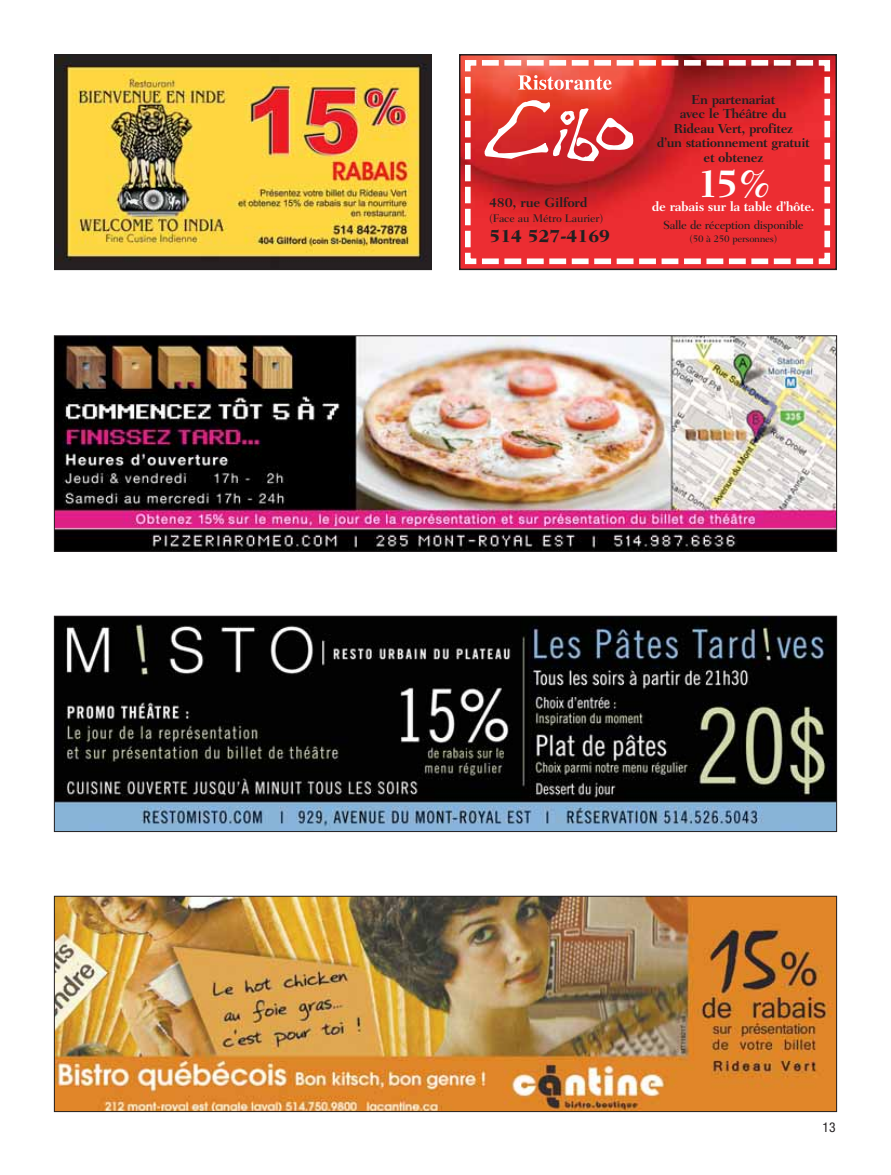
<style>
.page{position:relative;width:891px;height:1175px;background:#fff}
.page>*{position:absolute;margin:0;border:0;box-sizing:border-box;transform-origin:0 0}
.t1{font:700 40.35px "Fairfield LH";color:#fff}
.t2{font:800 18.15px "Fairfield LH";letter-spacing:-.03em;color:#231f20}
.t3{font:700 13.5px "Fairfield LH";letter-spacing:-.02em;color:#231f20}
.t4{font:condensed 13.5px "Helvetica Neue";color:#231f20}
.t5{font:700 13.35px/14.5px "Fairfield LH";letter-spacing:-.03em;color:#231f20;text-align:center}
.t6{font:700 13.35px "Fairfield LH";letter-spacing:-.03em;color:#fff}
.t7{font:500 12px "Fairfield LH";letter-spacing:-.03em;color:#231f20}
.t8{font:500 11.25px "Fairfield LH";letter-spacing:-.015em;color:#231f20}
.t9{font:500 10.05px "Fairfield LH";letter-spacing:-.03em;color:#231f20}
</style>
<div class="page">
<img style="left:57px;top:57px;width:372px;height:210px">
<div style="left:54px;top:54px;width:378px;height:216px;border:2px solid #231f20"></div>
<svg style="left:462px;top:57px;width:371px;height:210px;background:#df3f40"></svg>
<div style="left:459px;top:54px;width:378px;height:216px;border:2px solid #231f20"></div>
<img style="left:56px;top:898px;width:779px;height:212px">
<div style="left:54px;top:896px;width:783px;height:216px;border:1px solid #231f20"></div>
<img style="left:56px;top:337px;width:779px;height:213px">
<div style="left:54px;top:335px;width:783px;height:217px;border:1px solid #231f20"></div>
<img style="left:56px;top:618px;width:779px;height:212px">
<div style="left:54px;top:616px;width:783px;height:216px;border:1px solid #231f20"></div>
<p class="t3" style="left:489px;top:197px;width:100px">480, rue Gilford</p>
<p class="t8" style="left:489px;top:214px;width:116px">(Face au Métro Laurier)</p>
<h2 class="t2" style="left:489px;top:229px;width:123px">514 527-4169</h2>
<p class="t5" style="left:657px;top:93px;width:154px">En partenariat<br>avec le Théâtre du<br>Rideau Vert, profitez<br>d’un stationnement gratuit et obtenez</p>
<p class="t6" style="left:652px;top:201px;width:164px">de rabais sur la table d’hôte.</p>
<h1 class="t1" style="left:696px;top:167px;width:76px">15 %</h1>
<p class="t7" style="left:663px;top:220px;width:142px">Salle de réception disponible</p>
<p class="t9" style="left:690px;top:235px;width:89px">(50 à 250 personnes)</p>
<p class="t4" style="left:823px;top:1122px;width:14px">13</p>
</div>
